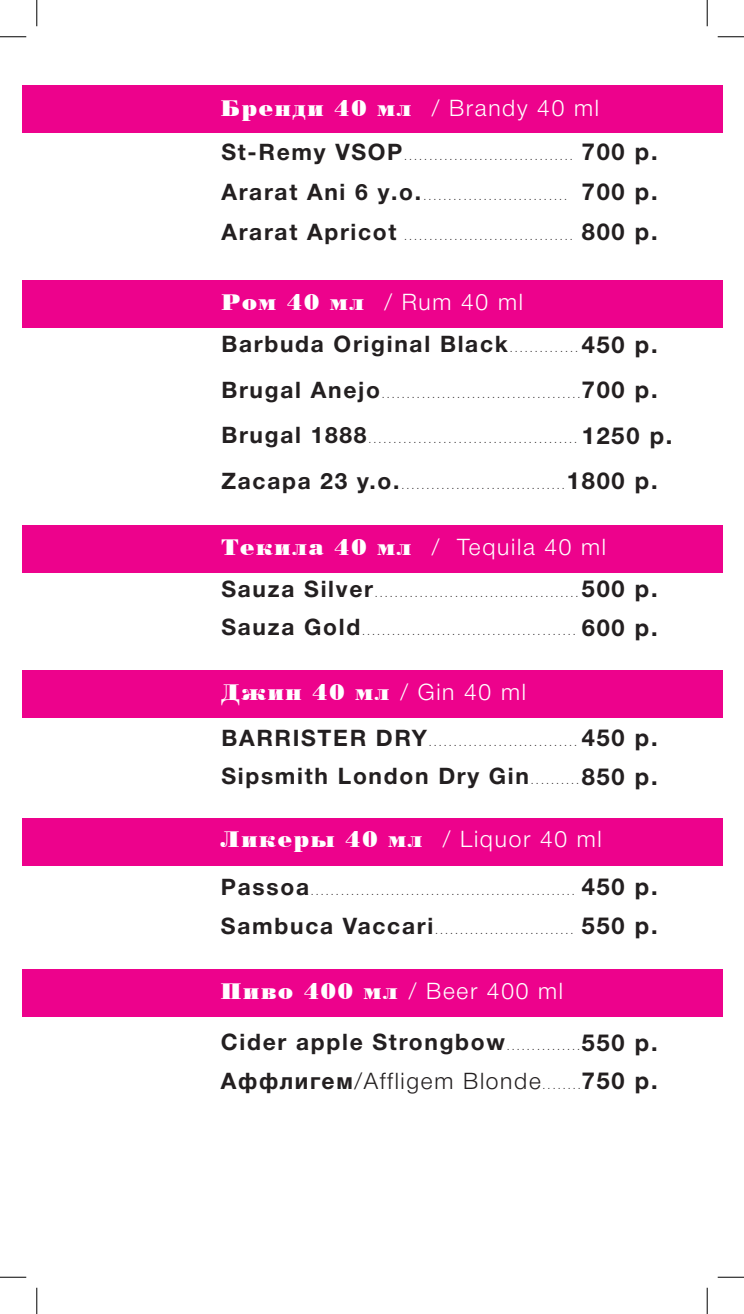
<style>
.page{position:relative;width:744px;height:1314px;background:#fff}
.page>*{position:absolute;margin:0;border:0;box-sizing:border-box;transform-origin:0 0}
.t1{font:700 23.62px/38.5px "Helvetica Neue Cyr";letter-spacing:.075em;color:#231f20}
.t2{font:700 22.75px/38.5px "Helvetica Neue Cyr";letter-spacing:.075em;color:#231f20}
.t3{font:300 22.75px "Helvetica Neue Cyr";letter-spacing:.075em;color:#fff}
.t4{font:22.75px "Poster Bodoni BT";letter-spacing:.075em;color:#fff}
.t5{font:300 10.5px "Helvetica Neue Cyr";color:#231f20}
.s1{font-family:"Poster Bodoni BT";font-weight:400}
.s2{font-weight:700;font-size:22.75px}
.s3{font-weight:300;font-size:10.5px}
.s4{font-size:23.62px}
.s5{font-family:"Helvetica Neue Cyr";font-weight:300}
.s6{font-weight:300}
</style>
<div class="page">
<div style="left:22px;top:85px;width:699px;height:48px;background:#ed028c"></div>
<div style="left:22px;top:280px;width:699px;height:48px;background:#ed028c"></div>
<div style="left:22px;top:525px;width:699px;height:48px;background:#ed028c"></div>
<div style="left:22px;top:818px;width:699px;height:47px;background:#ed028c"></div>
<div style="left:22px;top:969px;width:699px;height:48px;background:#ed028c"></div>
<div style="left:22px;top:670px;width:699px;height:48px;background:#ed028c"></div>
<svg style="left:0;top:36px;width:26px;height:1px"></svg>
<svg style="left:717px;top:36px;width:26px;height:1px"></svg>
<svg style="left:0;top:1277px;width:26px;height:1px"></svg>
<svg style="left:717px;top:1277px;width:26px;height:1px"></svg>
<svg style="left:36px;top:0;width:1px;height:26px"></svg>
<svg style="left:36px;top:1287px;width:1px;height:27px"></svg>
<svg style="left:706px;top:0;width:1px;height:26px"></svg>
<svg style="left:706px;top:1287px;width:1px;height:27px"></svg>
<h2 class="t3" style="left:221px;top:96px;width:379px"><span class="s1">Бренди 40 мл</span> / Brandy 40 ml</h2>
<p class="t5" style="left:221px;top:150px;width:353px"><span class="s2">St-Remy VSOP</span>..................................</p>
<h1 class="t1" style="left:581px;top:132px;width:77px">700 р.</h1>
<p class="t5" style="left:221px;top:190px;width:347px"><span class="s2">Ararat Ani 6 y.o.</span>.............................</p>
<h1 class="t1" style="left:581px;top:172px;width:77px">700 р.</h1>
<p class="t5" style="left:221px;top:231px;width:353px"><span class="s2">Ararat Apricot</span> ..................................</p>
<h1 class="t1" style="left:581px;top:212px;width:77px">800 р.</h1>
<h2 class="t3" style="left:221px;top:290px;width:303px"><span class="s1">Ром 40 мл</span> / Rum 40 ml</h2>
<h2 class="t2" style="left:221px;top:325px;width:437px">Barbuda Original Black<span class="s3">. . . . .. . . . .. . . .</span> <span class="s4">450 р.</span></h2>
<p class="t5" style="left:221px;top:388px;width:360px"><span class="s2">Brugal Anejo</span>........................................</p>
<p class="t5" style="left:221px;top:434px;width:357px"><span class="s2">Brugal 1888</span>..........................................</p>
<p class="t5" style="left:221px;top:479px;width:345px"><span class="s2">Zacapa 23 y.o.</span>.................................</p>
<h1 class="t1" style="left:581px;top:371px;width:77px">700 р.</h1>
<h1 class="t1" style="left:581px;top:416px;width:92px">1250 р.</h1>
<h1 class="t1" style="left:566px;top:462px;width:92px">1800 р.</h1>
<h2 class="t3" style="left:221px;top:535px;width:386px"><span class="s1">Текила 40 мл</span> / Tequila 40 ml</h2>
<p class="t5" style="left:221px;top:587px;width:358px"><span class="s2">Sauza Silver</span>.........................................</p>
<p class="t5" style="left:221px;top:626px;width:355px"><span class="s2">Sauza Gold</span>...........................................</p>
<h1 class="t1" style="left:581px;top:570px;width:77px">500 р.<br>600 р.</h1>
<h2 class="t4" style="left:221px;top:676px;width:306px">Джин 40 мл <span class="s5">/ Gin 40 ml</span></h2>
<p class="t5" style="left:221px;top:736px;width:357px"><span class="s2">BARRISTER DRY</span>..............................</p>
<h2 class="t2" style="left:221px;top:757px;width:437px">Sipsmith London Dry Gin<span class="s3">. . . . .. . . . .</span> <span class="s4">850 р.</span></h2>
<h1 class="t1" style="left:581px;top:718px;width:77px">450 р.</h1>
<h2 class="t3" style="left:221px;top:826px;width:382px"><span class="s1">Ликеры 40 мл</span> / Liquor 40 ml</h2>
<p class="t5" style="left:221px;top:886px;width:355px"><span class="s2">Passoa</span>.....................................................</p>
<p class="t5" style="left:221px;top:924px;width:354px"><span class="s2">Sambuca Vaccari</span>............................</p>
<h1 class="t1" style="left:581px;top:868px;width:77px">450 р.<br>550 р.</h1>
<h2 class="t3" style="left:221px;top:978px;width:343px"><span class="s1">Пиво 400 мл</span> / Beer 400 ml</h2>
<h2 class="t2" style="left:221px;top:1023px;width:438px">Cider apple Strongbow<span class="s3">. . . . .. . . . .. . . . .</span><span class="s4">550 р.<br></span>Аффлигем<span class="s6">/Affligem Blonde</span><span class="s3">. . . . .. . .</span><span class="s4">750 р.</span></h2>
</div>
